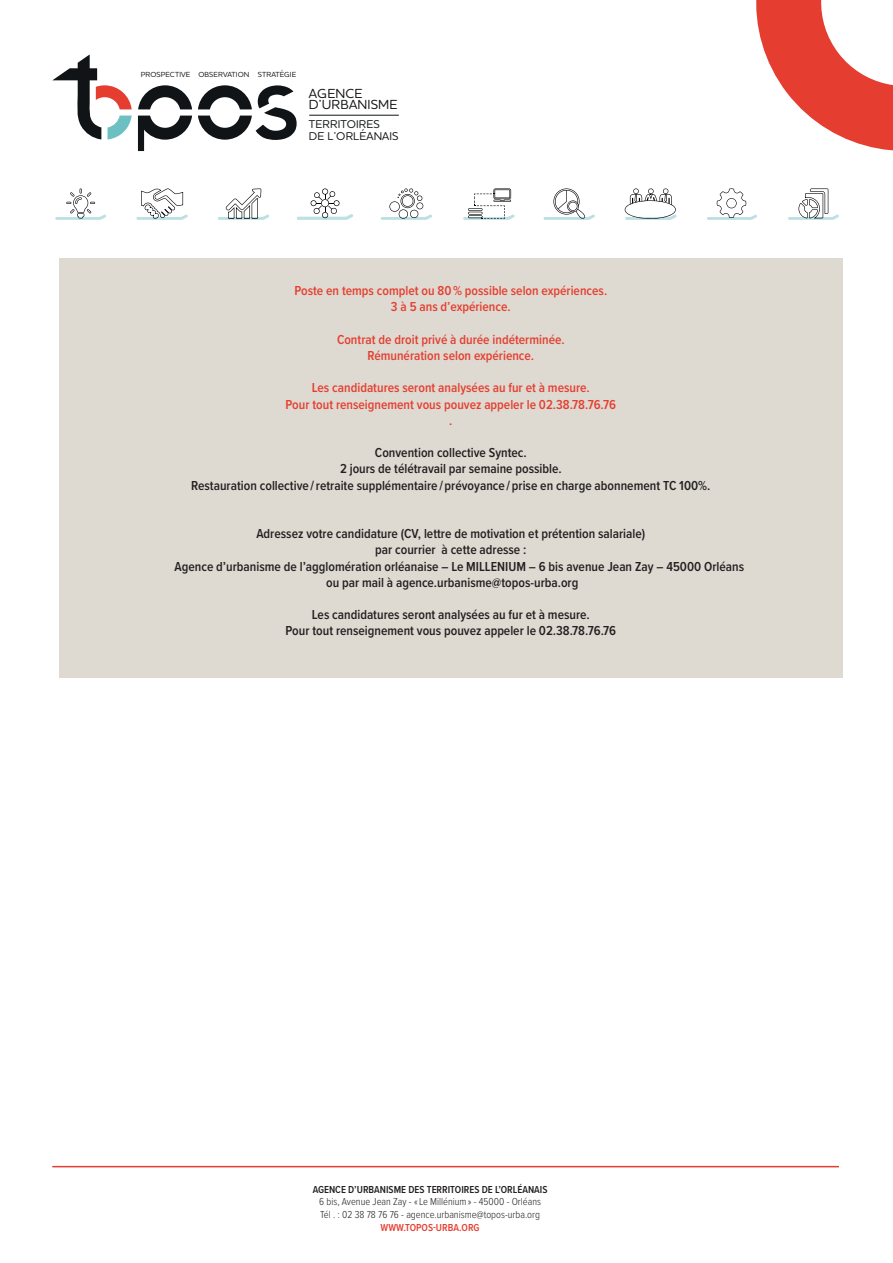
<style>
.page{position:relative;width:893px;height:1263px;background:#fff}
.page>*{position:absolute;margin:0;border:0;box-sizing:border-box;transform-origin:0 0}
.t1{font:600 13.5px/16.2px "Proxima Nova Cond";color:#231f20;text-align:center}
.t2{font:600 13.5px/16.2px "Proxima Nova Cond";color:#e53e30;text-align:center}
.t3{font:500 13.35px/11.9px "Houschka Rounded";letter-spacing:.01em;color:#111416}
.t4{font:500 11.55px/12.3px "Houschka Rounded";letter-spacing:.01em;color:#111416}
.t5{font:300 10.5px/12.6px "Proxima Nova Cond";color:#231f20}
.t6{font:600 10.5px "Proxima Nova Cond";color:#231f20}
.t7{font:600 10.5px "Proxima Nova Cond";color:#e53e30}
.t8{font:500 7.5px "Houschka Rounded";letter-spacing:.01em;color:#111416}
</style>
<div class="page">
<hr style="left:309px;top:115px;width:90px;height:1px;background:#111516">
<svg style="left:198px;top:85px;width:99px;height:55px"></svg>
<svg style="left:138px;top:85px;width:54px;height:24px"></svg>
<svg style="left:138px;top:116px;width:54px;height:35px"></svg>
<svg style="left:52px;top:54px;width:80px;height:85px"></svg>
<svg style="left:756px;top:0;width:137px;height:151px"></svg>
<svg style="left:543px;top:188px;width:52px;height:32px"></svg>
<svg style="left:218px;top:188px;width:51px;height:32px"></svg>
<svg style="left:55px;top:188px;width:51px;height:32px"></svg>
<svg style="left:380px;top:188px;width:52px;height:32px"></svg>
<svg style="left:707px;top:188px;width:50px;height:32px"></svg>
<svg style="left:463px;top:188px;width:52px;height:32px"></svg>
<svg style="left:625px;top:188px;width:52px;height:32px"></svg>
<svg style="left:136px;top:188px;width:52px;height:32px"></svg>
<svg style="left:296px;top:188px;width:57px;height:32px"></svg>
<svg style="left:788px;top:188px;width:51px;height:32px"></svg>
<div style="left:59px;top:258px;width:784px;height:420px;background:#dedad1"></div>
<hr style="left:52px;top:1166px;width:787px;height:1px;background:#e53e30">
<p class="t8" style="left:141px;top:69px;width:157px">PROSPECTIVE OBSERVATION STRATÉGIE</p>
<p class="t3" style="left:309px;top:87px;width:90px">AGENCE<br>D’URBANISME</p>
<p class="t4" style="left:309px;top:117px;width:91px">TERRITOIRES<br>DE L’ORLÉANAIS</p>
<p class="t2" style="left:294px;top:282px;width:314px">Poste en temps complet ou 80 % possible selon expériences.<br>3 à 5 ans d’expérience.</p>
<p class="t2" style="left:337px;top:331px;width:229px">Contrat de droit privé à durée indéterminée.<br>Rémunération selon expérience.</p>
<p class="t2" style="left:286px;top:379px;width:332px">Les candidatures seront analysées au fur et à mesure.<br>Pour tout renseignement vous pouvez appeler le 02.38.78.76.76 .</p>
<p class="t1" style="left:191px;top:444px;width:521px">Convention collective Syntec.<br>2 jours de télétravail par semaine possible.<br>Restauration collective / retraite supplémentaire / prévoyance / prise en charge abonnement TC 100%.</p>
<p class="t1" style="left:256px;top:525px;width:390px">Adressez votre candidature (CV, lettre de motivation et prétention salariale)</p>
<p class="t1" style="left:375px;top:541px;width:153px">par courrier à cette adresse :</p>
<p class="t1" style="left:175px;top:558px;width:571px">Agence d’urbanisme de l’agglomération orléanaise – Le MILLENIUM – 6 bis avenue Jean Zay – 45000 Orléans</p>
<p class="t1" style="left:326px;top:574px;width:254px">ou par mail à agence.urbanisme@topos-urba.org</p>
<p class="t1" style="left:286px;top:606px;width:332px">Les candidatures seront analysées au fur et à mesure.<br>Pour tout renseignement vous pouvez appeler le 02.38.78.76.76</p>
<p class="t6" style="left:313px;top:1182px;width:236px">AGENCE D’URBANISME DES TERRITOIRES DE L’ORLÉANAIS</p>
<p class="t5" style="left:319px;top:1195px;width:223px">6 bis, Avenue Jean Zay - « Le Millénium » - 45000 - Orléans<br>Tél . : 02 38 78 76 76 - agence.urbanisme@topos-urba.org</p>
<p class="t7" style="left:380px;top:1219px;width:101px">WWW.TOPOS-URBA.ORG</p>
</div>
